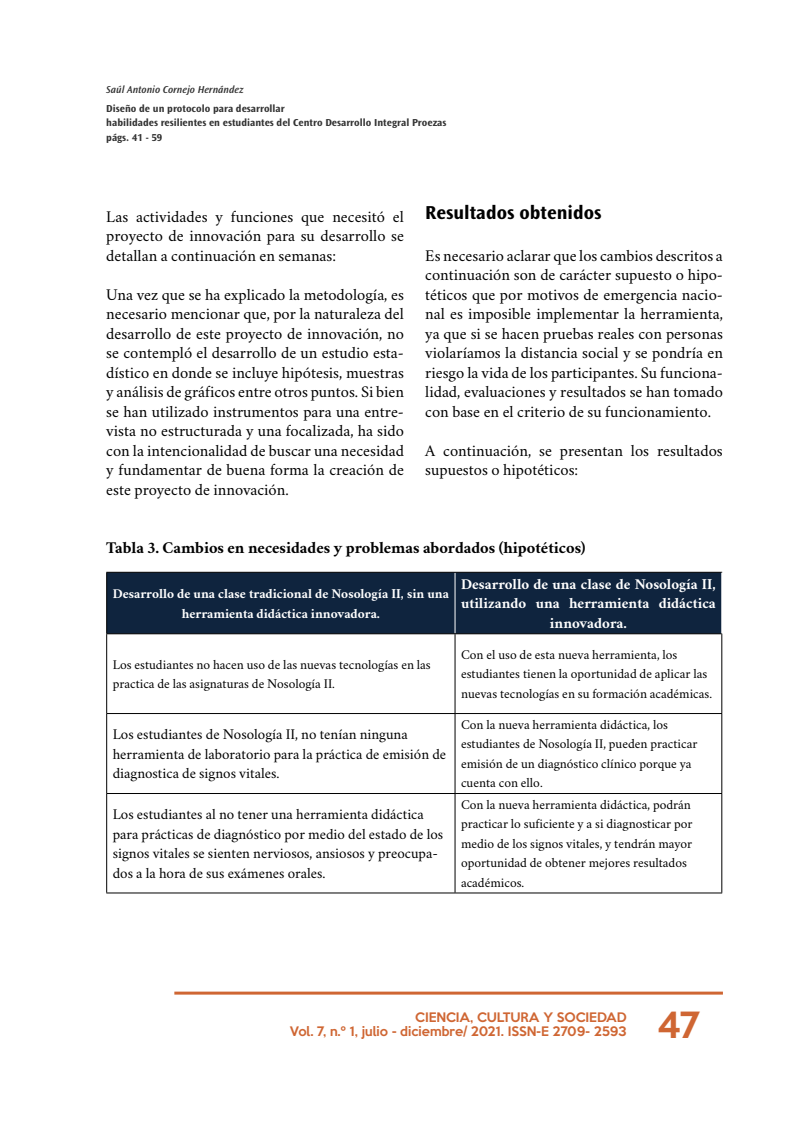
<style>
.page{position:relative;width:808px;height:1127px;background:#fff}
.page>*{position:absolute;margin:0;border:0;box-sizing:border-box;transform-origin:0 0}
.t1{font:500 33px "Keep Calm";color:#cf6633}
.t2{font:700 19.5px "Ocean Sans Std";color:#000}
.t3{font:16.5px/19.5px "Crimson";color:#000;text-align:justify}
.t4{font:700 16.5px "Crimson";color:#000}
.t5{font:15px/19.5px "Crimson";color:#000}
.t6{font:700 15px/19.5px "Crimson";color:#fff;text-align:center}
.t7{font:13.5px/19.5px "Crimson";color:#000}
.t8{font:700 13.5px/19.5px "Crimson";color:#fff;text-align:center}
.t9{font:500 12px/14.4px "Keep Calm";color:#cf6633;text-align:right}
.t10{font:700 10.5px/14.7px "Ocean Sans Std";color:#333}
.t11{font:italic 600 10.5px "Ocean Sans Std";color:#333}
</style>
<div class="page">
<hr style="left:174px;top:991px;width:549px;height:3px;background:#cf6633">
<div style="left:107px;top:573px;width:614px;height:60px;background:#0f243e"></div>
<hr style="left:455px;top:573px;width:1px;height:60px;background:#fff">
<hr style="left:455px;top:634px;width:1px;height:79px;background:#000">
<hr style="left:106px;top:713px;width:349px;height:1px;background:#000">
<hr style="left:455px;top:713px;width:267px;height:1px;background:#000">
<hr style="left:455px;top:714px;width:1px;height:79px;background:#000">
<hr style="left:455px;top:794px;width:1px;height:98px;background:#000">
<hr style="left:106px;top:892px;width:349px;height:1px;background:#000">
<hr style="left:455px;top:892px;width:267px;height:1px;background:#000">
<hr style="left:106px;top:572px;width:349px;height:1px;background:#000">
<hr style="left:106px;top:573px;width:1px;height:60px;background:#000">
<hr style="left:455px;top:572px;width:267px;height:1px;background:#000">
<hr style="left:106px;top:633px;width:349px;height:1px;background:#000">
<hr style="left:455px;top:633px;width:267px;height:1px;background:#000">
<hr style="left:106px;top:634px;width:1px;height:79px;background:#000">
<hr style="left:721px;top:634px;width:1px;height:79px;background:#000">
<hr style="left:106px;top:714px;width:1px;height:79px;background:#000">
<hr style="left:721px;top:714px;width:1px;height:79px;background:#000">
<hr style="left:106px;top:793px;width:349px;height:1px;background:#000">
<hr style="left:106px;top:794px;width:1px;height:98px;background:#000">
<hr style="left:455px;top:793px;width:267px;height:1px;background:#000">
<hr style="left:721px;top:794px;width:1px;height:98px;background:#000">
<p class="t11" style="left:106px;top:83px;width:139px">Saúl Antonio Cornejo Hernández</p>
<p class="t10" style="left:106px;top:101px;width:342px">Diseño de un protocolo para desarrollar<br>habilidades resilientes en estudiantes del Centro Desarrollo Integral Proezas págs. 41 - 59</p>
<p class="t3" style="left:106px;top:204px;width:299px">Las actividades y funciones que necesitó el proyecto de innovación para su desarrollo se detallan a continuación en semanas:</p>
<p class="t3" style="left:106px;top:282px;width:299px">Una vez que se ha explicado la metodología, es necesario mencionar que, por la naturaleza del desarrollo de este proyecto de innovación, no se contempló el desarrollo de un estudio esta&shy;dístico en donde se incluye hipótesis, muestras y análisis de gráficos entre otros puntos. Si bien se han utilizado instrumentos para una entre&shy;vista no estructurada y una focalizada, ha sido con la intencionalidad de buscar una necesidad y fundamentar de buena forma la creación de este proyecto de innovación.</p>
<p class="t2" style="left:425px;top:201px;width:178px">Resultados obtenidos</p>
<p class="t3" style="left:425px;top:243px;width:299px">Es necesario aclarar que los cambios descritos a continuación son de carácter supuesto o hipo&shy;téticos que por motivos de emergencia nacio&shy;nal es imposible implementar la herramienta, ya que si se hacen pruebas reales con personas violaríamos la distancia social y se pondría en riesgo la vida de los participantes. Su funciona&shy;lidad, evaluaciones y resultados se han tomado con base en el criterio de su funcionamiento.</p>
<p class="t3" style="left:425px;top:438px;width:299px">A continuación, se presentan los resultados supuestos o hipotéticos:</p>
<p class="t4" style="left:106px;top:535px;width:481px">Tabla 3. Cambios en necesidades y problemas abordados (hipotéticos)</p>
<p class="t8" style="left:113px;top:584px;width:338px">Desarrollo de una clase tradicional de Nosología II, sin una herramienta didáctica innovadora.</p>
<p class="t6" style="left:461px;top:574px;width:256px">Desarrollo de una clase de Nosología II, utilizando una herramienta didáctica innovadora.</p>
<p class="t7" style="left:113px;top:653px;width:320px">Los estudiantes no hacen uso de las nuevas tecnologías en las practica de las asignaturas de Nosología II.</p>
<p class="t7" style="left:461px;top:643px;width:253px">Con el uso de esta nueva herramienta, los estudiantes tienen la oportunidad de aplicar las nuevas tecnologías en su formación académicas.</p>
<p class="t5" style="left:113px;top:723px;width:335px">Los estudiantes de Nosología II, no tenían ninguna herramienta de laboratorio para la práctica de emisión de diagnostica de signos vitales.</p>
<p class="t7" style="left:461px;top:713px;width:238px">Con la nueva herramienta didáctica, los estudiantes de Nosología II, pueden practicar emisión de un diagnóstico clínico porque ya cuenta con ello.</p>
<p class="t5" style="left:113px;top:803px;width:332px">Los estudiantes al no tener una herramienta didáctica para prácticas de diagnóstico por medio del estado de los signos vitales se sienten nerviosos, ansiosos y preocupa&shy;dos a la hora de sus exámenes orales.</p>
<p class="t7" style="left:461px;top:793px;width:233px">Con la nueva herramienta didáctica, podrán practicar lo suficiente y a si diagnosticar por medio de los signos vitales, y tendrán mayor oportunidad de obtener mejores resultados académicos.</p>
<p class="t9" style="left:290px;top:1008px;width:338px">CIENCIA, CULTURA Y SOCIEDAD<br>Vol. 7, n.º 1, julio - diciembre/ 2021. ISSN-E 2709- 2593</p>
<h1 class="t1" style="left:658px;top:997px;width:43px">47</h1>
</div>
